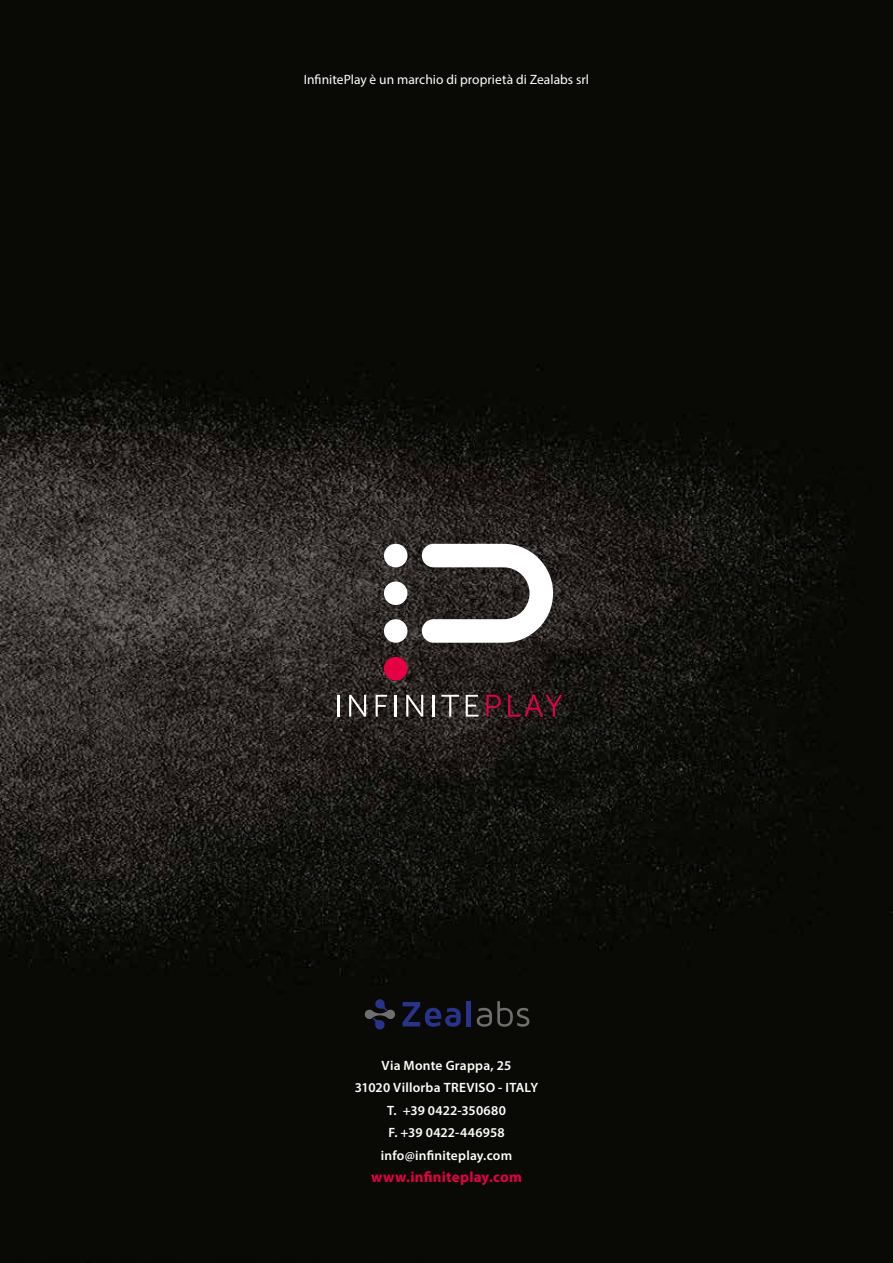
<style>
.page{position:relative;width:893px;height:1263px;background:#fff}
.page>*{position:absolute;margin:0;border:0;box-sizing:border-box;transform-origin:0 0}
.t1{font:700 15px "Myriad Pro";letter-spacing:.015em;color:#e50043}
.t2{font:600 13.5px/22.5px "Myriad Pro";letter-spacing:.015em;color:#fff;text-align:center}
.t3{font:13.5px "Myriad Pro";color:#fff}
</style>
<div class="page">
<img style="left:0;top:0;width:893px;height:1263px">
<hr style="left:338px;top:695px;width:2px;height:22px;background:#fff">
<svg style="left:349px;top:695px;width:17px;height:22px"></svg>
<svg style="left:376px;top:695px;width:11px;height:22px"></svg>
<hr style="left:395px;top:695px;width:2px;height:22px;background:#fff">
<svg style="left:406px;top:695px;width:17px;height:22px"></svg>
<hr style="left:433px;top:695px;width:2px;height:22px;background:#fff">
<svg style="left:441px;top:695px;width:18px;height:22px"></svg>
<svg style="left:466px;top:695px;width:12px;height:22px"></svg>
<svg style="left:486px;top:695px;width:15px;height:22px"></svg>
<svg style="left:508px;top:695px;width:54px;height:22px"></svg>
<svg style="left:422px;top:544px;width:131px;height:99px"></svg>
<div style="left:384px;top:544px;width:23px;height:23px;background:#fff;border-radius:50%"></div>
<div style="left:384px;top:581px;width:23px;height:24px;background:#fff;border-radius:50%"></div>
<div style="left:384px;top:619px;width:23px;height:24px;background:#fff;border-radius:50%"></div>
<div style="left:384px;top:657px;width:23px;height:23px;background:#e50043;border-radius:50%"></div>
<svg style="left:402px;top:1002px;width:59px;height:25px"></svg>
<hr style="left:467px;top:1001px;width:4px;height:25px;background:#28348b">
<svg style="left:477px;top:1001px;width:52px;height:26px"></svg>
<svg style="left:365px;top:999px;width:30px;height:30px"></svg>
<p class="t3" style="left:304px;top:71px;width:287px">InfinitePlay è un marchio di proprietà di Zealabs srl</p>
<p class="t2" style="left:355px;top:1054px;width:185px">Via Monte Grappa, 25<br>31020 Villorba TREVISO - ITALY<br>T. +39 0422-350680<br>F. +39 0422-446958 info@infiniteplay.com</p>
<p class="t1" style="left:371px;top:1167px;width:152px">www.infiniteplay.com</p>
</div>
